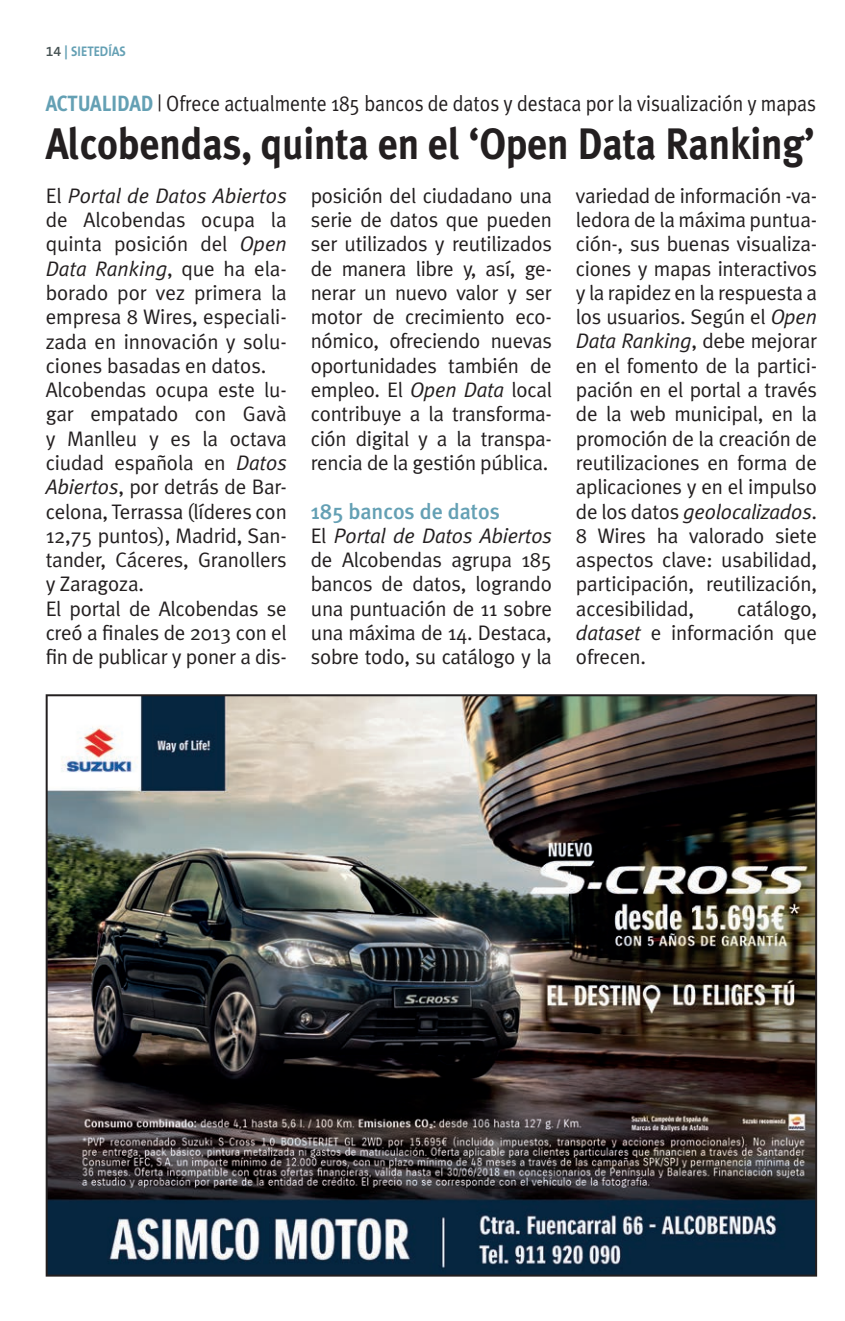
<style>
.page{position:relative;width:845px;height:1321px;background:#fff}
.page>*{position:absolute;margin:0;border:0;box-sizing:border-box;transform-origin:0 0}
.t1{font:700 44px "Meta Plus";letter-spacing:-.005em;color:#231f20;scale:.9 1}
.t2{font:22px "Meta Plus Normal";letter-spacing:-.005em;color:#231f20;scale:.9 1}
.t3{font:500 22px "Meta Plus";letter-spacing:-.005em;color:#64a0b4}
.t4{font:21px/24.2px "Meta Plus Normal";letter-spacing:-.01em;color:#231f20;text-align:justify}
.t5{font:700 14px "The Sans B7";color:#64a0b4}
.s1{font-family:"The Sans B6";font-weight:600;color:#475354}
.s2{font-family:"Meta Plus";font-weight:700;color:#64a0b4}
.s3{font-style:italic}
</style>
<div class="page">
<img style="left:46px;top:694px;width:771px;height:582px">
<p class="t5" style="left:46px;top:44px;width:82px"><span class="s1">14</span> | SIETEDÍAS</p>
<p class="t2" style="left:46px;top:91px;width:857px"><span class="s2">ACTUALIDAD</span> | Ofrece actualmente 185 bancos de datos y destaca por la visualización y mapas</p>
<h1 class="t1" style="left:46px;top:119px;width:856px">Alcobendas, quinta en el ‘Open Data Ranking’</h1>
<p class="t4" style="left:46px;top:183px;width:243px;text-align:left">El <span class="s3">Portal de Datos Abiertos </span>de Alcobendas ocupa la quinta posición del <span class="s3">Open<br>Data Ranking</span>, que ha ela&shy;borado por vez primera la empresa 8 Wires, especiali&shy;zada en innovación y solu&shy;ciones basadas en datos.<br>Alcobendas ocupa este lu&shy;gar empatado con Gavà y Manlleu y es la octava ciudad española en <span class="s3">Datos<br>Abiertos</span>, por detrás de Bar&shy;celona, Terrassa (líderes con<br>12,75 puntos), Madrid, San&shy;tander, Cáceres, Granollers y Zaragoza.<br>El portal de Alcobendas se creó a finales de 2013 con el fin de publicar y poner a dis-</p>
<p class="t4" style="left:311px;top:183px;width:243px">posición del ciudadano una serie de datos que pueden ser utilizados y reutilizados de manera libre y, así, ge&shy;nerar un nuevo valor y ser motor de crecimiento eco&shy;nómico, ofreciendo nuevas oportunidades también de empleo. El <span class="s3">Open Data</span> local contribuye a la transforma&shy;ción digital y a la transpa&shy;rencia de la gestión pública.</p>
<p class="t3" style="left:311px;top:498px;width:191px">185 bancos de datos</p>
<p class="t4" style="left:311px;top:523px;width:243px">El <span class="s3">Portal de Datos Abiertos </span>de Alcobendas agrupa 185 bancos de datos, logrando una puntuación de 11 sobre una máxima de 14. Destaca, sobre todo, su catálogo y la</p>
<p class="t4" style="left:576px;top:183px;width:243px">variedad de información -va&shy;ledora de la máxima puntua&shy;ción-, sus buenas visualiza&shy;ciones y mapas interactivos y la rapidez en la respuesta a los usuarios. Según el <span class="s3">Open Data Ranking</span>, debe mejorar en el fomento de la partici&shy;pación en el portal a través de la web municipal, en la promoción de la creación de reutilizaciones en forma de aplicaciones y en el impulso de los datos <span class="s3">geolocalizados</span>.<br>8 Wires ha valorado siete aspectos clave: usabilidad, participación, reutilización, accesibilidad,</p>
<p class="t4" style="left:576px;top:596px;width:243px;text-indent:161px">catálogo, <span class="s3">dataset</span> e información que ofrecen.</p>
</div>
